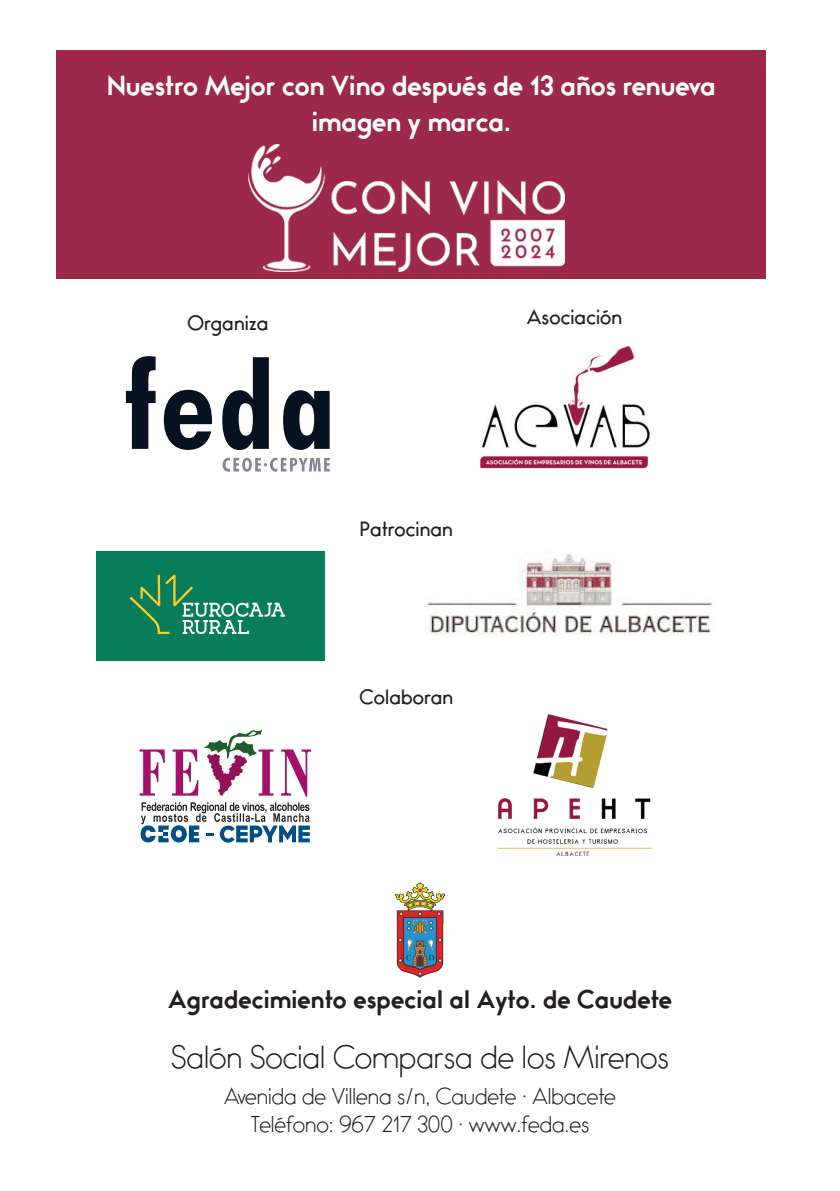
<style>
.page{position:relative;width:840px;height:1191px;background:#fff}
.page>*{position:absolute;margin:0;border:0;box-sizing:border-box;transform-origin:0 0}
.t1{font:300 28px "Bambino";color:#231f20}
.t2{font:700 24px/36px "Bambino";color:#fff;text-align:center}
.t3{font:700 22.2px "Bambino";letter-spacing:.01em;color:#231f20}
.t4{font:300 20px/28px "Bambino";color:#231f20;text-align:center}
.t5{font:18px "Bambino";letter-spacing:.01em;color:#231f20}
</style>
<div class="page">
<div style="left:57px;top:51px;width:708px;height:228px;background:#9c284a"></div>
<img style="left:497px;top:714px;width:154px;height:142px">
<svg style="left:126px;top:356px;width:29px;height:93px"></svg>
<svg style="left:164px;top:390px;width:48px;height:60px"></svg>
<svg style="left:222px;top:357px;width:47px;height:93px"></svg>
<svg style="left:283px;top:390px;width:46px;height:60px"></svg>
<svg style="left:222px;top:458px;width:107px;height:13px"></svg>
<div style="left:96px;top:551px;width:229px;height:110px;background:#087d5a"></div>
<svg style="left:129px;top:574px;width:156px;height:60px"></svg>
<svg style="left:139px;top:749px;width:59px;height:46px"></svg>
<svg style="left:204px;top:730px;width:107px;height:66px"></svg>
<svg style="left:140px;top:802px;width:170px;height:40px"></svg>
<img style="left:480px;top:345px;width:170px;height:124px">
<img style="left:248px;top:145px;width:316px;height:126px">
<img style="left:426px;top:554px;width:287px;height:82px">
<img style="left:395px;top:882px;width:49px;height:95px">
<p class="t2" style="left:107px;top:68px;width:609px">Nuestro Mejor con Vino después de 13 años renueva imagen y marca.</p>
<p class="t5" style="left:187px;top:313px;width:82px">Organiza</p>
<p class="t5" style="left:526px;top:307px;width:97px">Asociación</p>
<p class="t5" style="left:360px;top:520px;width:94px">Patrocinan</p>
<p class="t5" style="left:359px;top:687px;width:95px">Colaboran</p>
<p class="t3" style="left:168px;top:986px;width:505px">Agradecimiento especial al Ayto. de Caudete</p>
<h1 class="t1" style="left:171px;top:1041px;width:499px">Salón Social Comparsa de los Mirenos</h1>
<p class="t4" style="left:224px;top:1082px;width:393px">Avenida de Villena s/n, Caudete · Albacete<br>Teléfono: 967 217 300 · www.feda.es</p>
</div>
